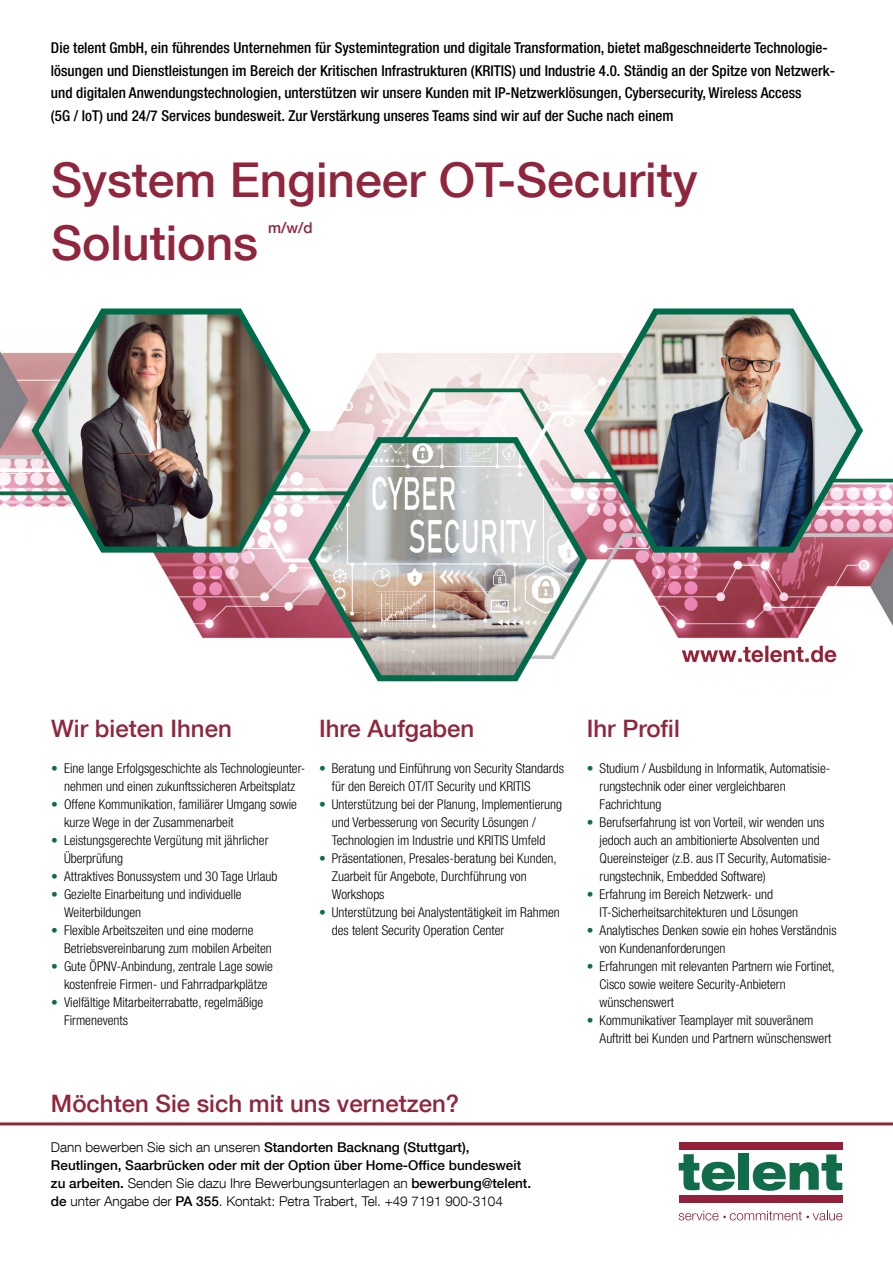
<style>
.page{position:relative;width:893px;height:1263px;background:#fff}
.page>*{position:absolute;margin:0;border:0;box-sizing:border-box;transform-origin:0 0}
.t1{font:500 48px/63px "Helvetica Neue LT Com";color:#90263d}
.t2{font:500 24px "Helvetica Neue LT Com";color:#90263d}
.t3{font:500 condensed 15px/22.5px "Helvetica Neue LT Com";color:#000}
.t4{font:500 15px "Helvetica Neue LT Com";color:#90263d}
.t5{font:300 condensed 13.5px/18px "Helvetica Neue LT Com";color:#000}
.t6{font:500 13.5px/18px "Helvetica Neue LT Com";color:#000}
.s1{font-stretch:normal;color:#116c4a}
.s2{font-weight:300}
</style>
<div class="page">
<img style="left:0;top:351px;width:893px;height:312px">
<svg style="left:679px;top:1154px;width:56px;height:37px"></svg>
<div style="left:739px;top:1153px;width:10px;height:37px;background:#116c4a"></div>
<svg style="left:753px;top:1154px;width:89px;height:37px"></svg>
<div style="left:679px;top:1195px;width:163px;height:7px;background:#932139"></div>
<div style="left:679px;top:1143px;width:163px;height:7px;background:#932139"></div>
<svg style="left:679px;top:1211px;width:163px;height:9px"></svg>
<hr style="left:0;top:1122px;width:893px;height:3px;background:#90263d">
<img style="left:581px;top:308px;width:285px;height:248px">
<svg style="left:305px;top:432px;width:285px;height:250px"></svg>
<img style="left:28px;top:308px;width:286px;height:248px">
<p class="t3" style="left:51px;top:37px;width:786px">Die telent GmbH, ein führendes Unternehmen für Systemintegration und digitale Transformation, bietet maßgeschneiderte Technologie&shy;lösungen und Dienstleistungen im Bereich der Kritischen Infrastrukturen (KRITIS) und Industrie 4.0. Ständig an der Spitze von Netzwerk&shy;und digitalen Anwendungstechnologien, unterstützen wir unsere Kunden mit IP-Netzwerklösungen, Cybersecurity, Wireless Access<br>(5G / IoT) und 24/7 Services bundesweit. Zur Verstärkung unseres Teams sind wir auf der Suche nach einem</p>
<h1 class="t1" style="left:51px;top:148px;width:648px">System Engineer OT-Security<br>Solutions</h1>
<p class="t4" style="left:268px;top:219px;width:46px">m/w/d</p>
<h2 class="t2" style="left:51px;top:714px;width:182px">Wir bieten Ihnen</h2>
<p class="t5" style="left:51px;top:759px;width:256px;text-align:center"><span class="s1">•</span> Eine lange Erfolgsgeschichte als Technologieunter&shy;nehmen und einen zukunftssicheren Arbeitsplatz</p>
<p class="t5" style="left:64px;top:795px;width:234px;text-indent:-13px"><span class="s1">•</span> Offene Kommunikation, familiärer Umgang sowie kurze Wege in der Zusammenarbeit</p>
<p class="t5" style="left:64px;top:831px;width:206px;text-indent:-13px"><span class="s1">•</span> Leistungsgerechte Vergütung mit jährlicher<br>Überprüfung</p>
<p class="t5" style="left:51px;top:867px;width:228px"><span class="s1">•</span> Attraktives Bonussystem und 30 Tage Urlaub</p>
<p class="t5" style="left:64px;top:885px;width:179px;text-indent:-13px"><span class="s1">•</span> Gezielte Einarbeitung und individuelle<br>Weiterbildungen</p>
<p class="t5" style="left:64px;top:921px;width:209px;text-indent:-13px"><span class="s1">•</span> Flexible Arbeitszeiten und eine moderne<br>Betriebsvereinbarung zum mobilen Arbeiten</p>
<p class="t5" style="left:51px;top:957px;width:223px;text-align:center"><span class="s1">•</span> Gute ÖPNV-Anbindung, zentrale Lage sowie kostenfreie Firmen- und Fahrradparkplätze</p>
<p class="t5" style="left:64px;top:993px;width:201px;text-indent:-13px"><span class="s1">•</span> Vielfältige Mitarbeiterrabatte, regelmäßige<br>Firmenevents</p>
<h2 class="t2" style="left:319px;top:714px;width:157px">Ihre Aufgaben</h2>
<p class="t5" style="left:332px;top:759px;width:234px;text-indent:-13px"><span class="s1">•</span> Beratung und Einführung von Security Standards für den Bereich OT/IT Security und KRITIS</p>
<p class="t5" style="left:332px;top:795px;width:232px;text-indent:-13px"><span class="s1">•</span> Unterstützung bei der Planung, Implementierung und Verbesserung von Security Lösungen /<br>Technologien im Industrie und KRITIS Umfeld</p>
<p class="t5" style="left:332px;top:849px;width:226px;text-indent:-13px"><span class="s1">•</span> Präsentationen, Presales-beratung bei Kunden,<br>Zuarbeit für Angebote, Durchführung von<br>Workshops</p>
<p class="t5" style="left:332px;top:903px;width:229px;text-indent:-13px"><span class="s1">•</span> Unterstützung bei Analystentätigkeit im Rahmen des telent Security Operation Center</p>
<h2 class="t2" style="left:51px;top:1089px;width:410px">Möchten Sie sich mit uns vernetzen?</h2>
<p class="t6" style="left:51px;top:1138px;width:482px"><span class="s2">Dann bewerben Sie sich an unseren</span> Standorten Backnang (Stuttgart), Reutlingen, Saarbrücken oder mit der Option über Home-Office bundesweit zu arbeiten. <span class="s2">Senden Sie dazu Ihre Bewerbungsunterlagen an</span> bewerbung@telent. de <span class="s2">unter Angabe der</span> PA 355<span class="s2">. Kontakt: Petra Trabert, Tel. +49 7191 900-3104</span></p>
<h2 class="t2" style="left:587px;top:714px;width:94px">Ihr Profil</h2>
<p class="t5" style="left:600px;top:759px;width:232px;text-indent:-13px"><span class="s1">•</span> Studium / Ausbildung in Informatik, Automatisie&shy;rungstechnik oder einer vergleichbaren<br>Fachrichtung</p>
<p class="t5" style="left:600px;top:813px;width:233px;text-indent:-13px"><span class="s1">•</span> Berufserfahrung ist von Vorteil, wir wenden uns jedoch auch an ambitionierte Absolventen und Quereinsteiger (z.B. aus IT Security, Automatisie&shy;rungstechnik, Embedded Software)</p>
<p class="t5" style="left:600px;top:885px;width:200px;text-indent:-13px"><span class="s1">•</span> Erfahrung im Bereich Netzwerk- und<br>IT-Sicherheitsarchitekturen und Lösungen</p>
<p class="t5" style="left:600px;top:921px;width:239px;text-indent:-13px"><span class="s1">•</span> Analytisches Denken sowie ein hohes Verständnis von Kundenanforderungen</p>
<p class="t5" style="left:600px;top:957px;width:237px;text-indent:-13px"><span class="s1">•</span> Erfahrungen mit relevanten Partnern wie Fortinet,<br>Cisco sowie weitere Security-Anbietern wünschenswert</p>
<p class="t5" style="left:600px;top:1011px;width:233px;text-indent:-13px"><span class="s1">•</span> Kommunikativer Teamplayer mit souveränem<br>Auftritt bei Kunden und Partnern wünschenswert</p>
</div>
